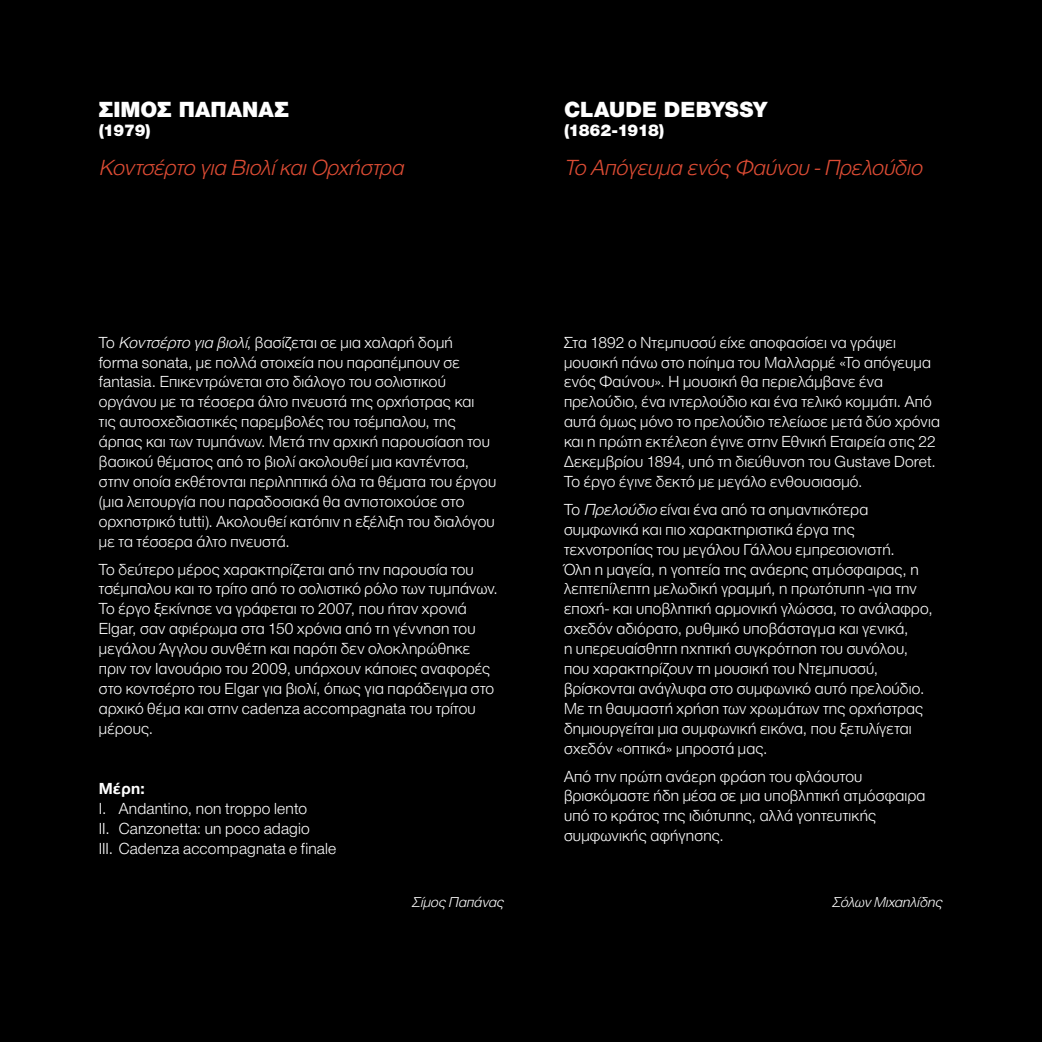
<style>
.page{position:relative;width:1042px;height:1042px;background:#000}
.page>*{position:absolute;margin:0;border:0;box-sizing:border-box;transform-origin:0 0}
.t1{font:italic 300 22.75px "CF Helvetica";color:#dd4c34}
.t2{font:900 22.75px "CF Helvetica";letter-spacing:.005em;color:#fff}
.t3{font:900 17.5px "CF Helvetica";letter-spacing:-.04em;color:#fff}
.t4{font:300 16.62px/19.9px "CF Helvetica";letter-spacing:.01em;color:#fff}
.t5{font:700 16.62px "CF Helvetica";color:#fff}
.t6{font:italic 300 14.88px "CF Helvetica";color:#fff}
.s1{font-style:italic}
</style>
<div class="page">
<h1 class="t2" style="left:99px;top:97px;width:192px">ΣΙΜΟΣ ΠΑΠΑΝΑΣ</h1>
<p class="t3" style="left:99px;top:121px;width:53px">(1979)</p>
<h1 class="t1" style="left:99px;top:155px;width:311px">Κοντσέρτο για Βιολί καιΟρχήστρα</h1>
<h1 class="t2" style="left:564px;top:97px;width:205px">CLAUDE DEBYSSY</h1>
<p class="t3" style="left:564px;top:121px;width:102px">(1862-1918)</p>
<h1 class="t1" style="left:564px;top:155px;width:364px">Το Απόγευμα ενός Φαύνου -Πρελούδιο</h1>
<p class="t4" style="left:99px;top:332px;width:399px">Το <span class="s1">Κοντσέρτο για βιολί</span>, βασίζεται σε μια χαλαρή δομή forma sonata, με πολλά στοιχεία που παραπέμπουν σε fantasia. Επικεντρώνεται στο διάλογο του σολιστικού οργάνου με τα τέσσερα άλτο πνευστά της ορχήστρας και<br>τις αυτοσχεδιαστικές παρεμβολές του τσέμπαλου, της άρπας και των τυμπάνων. Μετά την αρχική παρουσίαση του βασικού θέματος από το βιολί ακολουθεί μια καντέντσα, στην οποία εκθέτονται περιληπτικά όλα τα θέματα του έργου (μια λειτουργία που παραδοσιακά θα αντιστοιχούσε στο ορχηστρικό tutti). Ακολουθεί κατόπιν η εξέλιξη του διαλόγου με τα τέσσερα άλτο πνευστά.</p>
<p class="t4" style="left:99px;top:559px;width:400px">Το δεύτερο μέρος χαρακτηρίζεται από την παρουσία του τσέμπαλου και το τρίτο από το σολιστικό ρόλο των τυμπάνων.<br>Το έργο ξεκίνησε να γράφεται το 2007, που ήταν χρονιά Elgar, σαν αφιέρωμα στα 150 χρόνια από τη γέννηση του μεγάλου Άγγλου συνθέτη και παρότι δεν ολοκληρώθηκε πριν τον Ιανουάριο του 2009, υπάρχουν κάποιες αναφορές στο κοντσέρτο του Elgar για βιολί, όπως για παράδειγμα στο αρχικό θέμα και στην cadenza accompagnata του τρίτου μέρους.</p>
<p class="t5" style="left:99px;top:780px;width:47px">Μέρη:</p>
<p class="t4" style="left:99px;top:798px;width:239px">Ι. Andantino, non troppo lento<br>ΙΙ. Canzonetta: un poco adagio<br>ΙΙΙ. Cadenza accompagnata e finale</p>
<p class="t6" style="left:412px;top:894px;width:96px">Σίμος Παπάνας</p>
<p class="t4" style="left:564px;top:332px;width:377px">Στα 1892 ο Ντεμπυσσύ είχε αποφασίσει να γράψει μουσική πάνω στο ποίημα του Μαλλαρμέ «Το απόγευμα ενός Φαύνου». Η μουσική θα περιελάμβανε ένα πρελούδιο, ένα ιντερλούδιο και ένα τελικό κομμάτι. Από αυτά όμως μόνο το πρελούδιο τελείωσε μετά δύο χρόνια και η πρώτη εκτέλεση έγινε στην Εθνική Εταιρεία στις 22<br>Δεκεμβρίου 1894, υπό τη διεύθυνση του Gustave Doret.<br>Το έργο έγινε δεκτό με μεγάλο ενθουσιασμό.</p>
<p class="t4" style="left:564px;top:499px;width:370px">Το <span class="s1">Πρελούδιο</span> είναι ένα από τα σημαντικότερα συμφωνικά και πιο χαρακτηριστικά έργα της τεχνοτροπίας του μεγάλου Γάλλου εμπρεσιονιστή.<br>Όλη η μαγεία, η γοητεία της ανάερης ατμόσφαιρας, η λεπτεπίλεπτη μελωδική γραμμή, η πρωτότυπη -για την εποχή- και υποβλητική αρμονική γλώσσα, το ανάλαφρο, σχεδόν αδιόρατο, ρυθμικό υποβάσταγμα και γενικά,<br>η υπερευαίσθητη ηχητική συγκρότηση του συνόλου, που χαρακτηρίζουν τη μουσική του Ντεμπυσσύ, βρίσκονται ανάγλυφα στο συμφωνικό αυτό πρελούδιο.<br>Με τη θαυμαστή χρήση των χρωμάτων της ορχήστρας δημιουργείται μια συμφωνική εικόνα, που ξετυλίγεται σχεδόν «οπτικά» μπροστά μας.</p>
<p class="t4" style="left:564px;top:766px;width:363px">Από την πρώτη ανάερη φράση του φλάουτου βρισκόμαστε ήδη μέσα σε μια υποβλητική ατμόσφαιρα υπό το κράτος της ιδιότυπης, αλλά γοητευτικής συμφωνικής αφήγησης.</p>
<p class="t6" style="left:832px;top:893px;width:114px">Σόλων Μιχαηλίδης</p>
</div>
